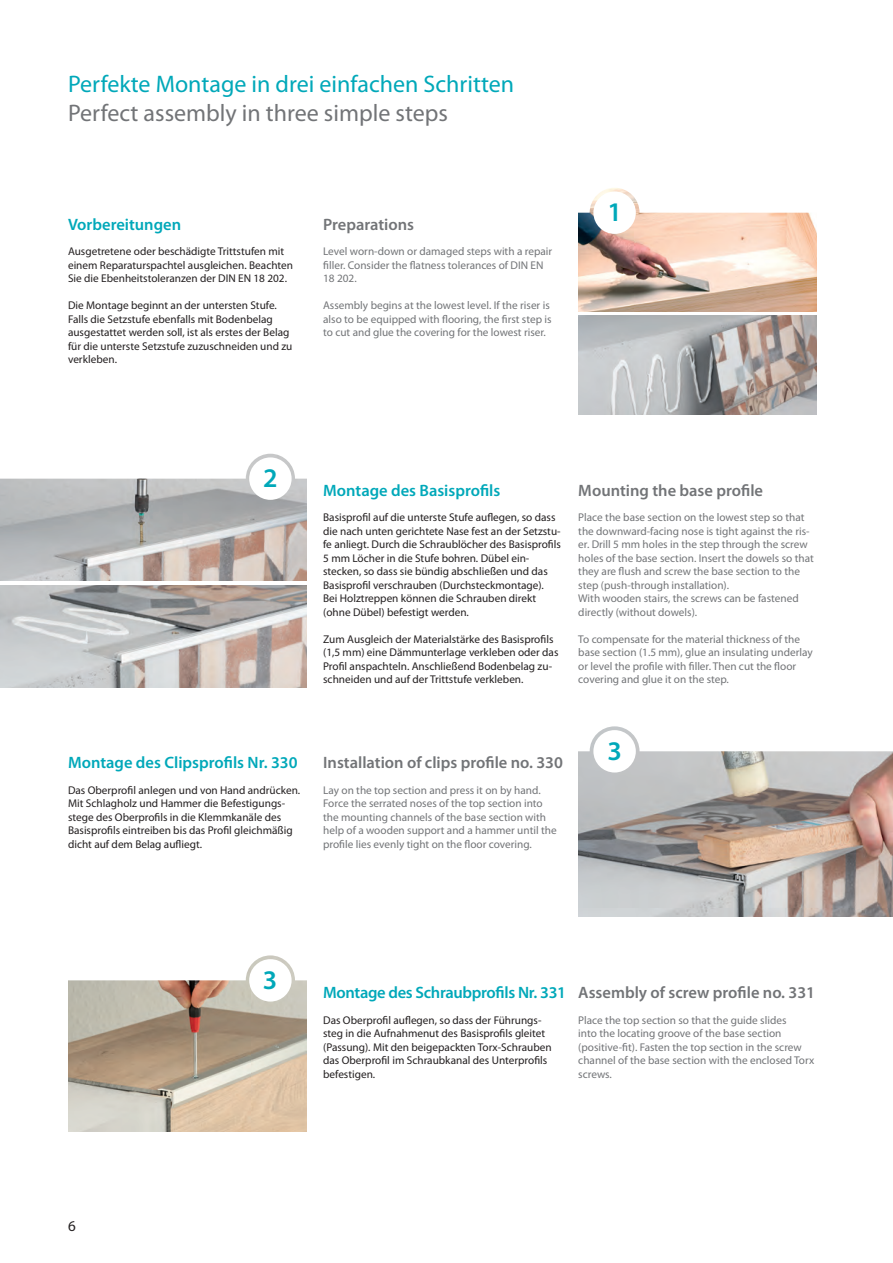
<style>
.page{position:relative;width:893px;height:1263px;background:#fff}
.page>*{position:absolute;margin:0;border:0;box-sizing:border-box;transform-origin:0 0}
.t1{font:600 27px "Myriad Pro";color:#00a8b9}
.t2{font:24px "Myriad Pro";color:#00a8b9}
.t3{font:24px "Myriad Pro";color:#727477}
.t4{font:600 16.5px "Myriad Pro";color:#00a8b9}
.t5{font:600 16.5px "Myriad Pro";color:#727477}
.t6{font:15px "Myriad Pro";color:#231f20}
.t7{font:11.25px/13.5px "Myriad Pro";color:#231f20}
.t8{font:11.25px/13.5px "Myriad Pro";color:#727477}
.s1{color:#727477}
</style>
<div class="page">
<img style="left:578px;top:751px;width:315px;height:165px">
<svg style="left:589px;top:726px;width:51px;height:25px"></svg>
<div style="left:593px;top:730px;width:43px;height:42px;background:#fff;border-radius:50%"></div>
<img style="left:68px;top:980px;width:238px;height:152px">
<svg style="left:245px;top:955px;width:50px;height:25px"></svg>
<div style="left:249px;top:959px;width:43px;height:42px;background:#fff;border-radius:50%"></div>
<img style="left:578px;top:213px;width:238px;height:99px">
<svg style="left:578px;top:188px;width:231px;height:25px"></svg>
<div style="left:593px;top:191px;width:43px;height:43px;background:#fff;border-radius:50%"></div>
<img style="left:578px;top:316px;width:238px;height:98px">
<img style="left:0;top:479px;width:306px;height:102px">
<svg style="left:0;top:453px;width:307px;height:26px"></svg>
<div style="left:249px;top:457px;width:43px;height:43px;background:#fff;border-radius:50%"></div>
<img style="left:0;top:585px;width:306px;height:102px">
<h2 class="t2" style="left:68px;top:71px;width:448px">Perfekte Montage in drei einfachen Schritten</h2>
<h2 class="t3" style="left:68px;top:100px;width:381px">Perfect assembly in three simple steps</h2>
<h3 class="t4" style="left:68px;top:215px;width:115px">Vorbereitungen</h3>
<h3 class="t5" style="left:323px;top:215px;width:92px">Preparations</h3>
<p class="t7" style="left:68px;top:245px;width:227px">Ausgetretene oder beschädigte Trittstufen mit einem Reparaturspachtel ausgleichen. Beachten<br>Sie die Ebenheitstoleranzen der DIN EN 18 202.</p>
<p class="t7" style="left:68px;top:299px;width:226px">Die Montage beginnt an der untersten Stufe.<br>Falls die Setzstufe ebenfalls mit Bodenbelag ausgestattet werden soll, ist als erstes der Belag für die unterste Setzstufe zuzuschneiden und zu verkleben.</p>
<p class="t8" style="left:323px;top:245px;width:230px">Level worn-down or damaged steps with a repair filler. Consider the flatness tolerances of DIN EN<br>18 202.</p>
<p class="t8" style="left:323px;top:299px;width:230px">Assembly begins at the lowest level. If the riser is also to be equipped with flooring, the first step is to cut and glue the covering for the lowest riser.</p>
<h1 class="t1" style="left:607px;top:197px;width:16px">1</h1>
<h1 class="t1" style="left:263px;top:463px;width:16px">2</h1>
<h3 class="t4" style="left:323px;top:481px;width:179px">Montage des Basisprofils</h3>
<h3 class="t5" style="left:578px;top:481px;width:186px">Mounting the base profile</h3>
<p class="t7" style="left:323px;top:511px;width:239px">Basisprofil auf die unterste Stufe auflegen, so dass die nach unten gerichtete Nase fest an der Setzstu&shy;fe anliegt. Durch die Schraublöcher des Basisprofils 5 mm Löcher in die Stufe bohren. Dübel ein&shy;stecken, so dass sie bündig abschließen und das Basisprofil verschrauben (Durchsteckmontage).<br>Bei Holztreppen können die Schrauben direkt (ohne Dübel) befestigt werden.</p>
<p class="t7" style="left:323px;top:632px;width:237px">Zum Ausgleich der Materialstärke des Basisprofils (1,5 mm) eine Dämmunterlage verkleben oder das Profil anspachteln. Anschließend Bodenbelag zu&shy;schneiden und auf der Trittstufe verkleben.</p>
<p class="t8" style="left:578px;top:511px;width:237px">Place the base section on the lowest step so that the downward-facing nose is tight against the ris&shy;er. Drill 5 mm holes in the step through the screw holes of the base section. Insert the dowels so that they are flush and screw the base section to the step (push-through installation).<br>With wooden stairs, the screws can be fastened directly (without dowels).</p>
<p class="t8" style="left:578px;top:632px;width:236px">To compensate for the material thickness of the base section (1.5 mm), glue an insulating underlay or level the profile with filler. Then cut the floor covering and glue it on the step.</p>
<h3 class="t4" style="left:68px;top:754px;width:231px">Montage des Clipsprofils Nr. 330</h3>
<h3 class="t5" style="left:323px;top:754px;width:241px">Installation of clips profile no. 330</h3>
<p class="t7" style="left:68px;top:783px;width:234px">Das Oberprofil anlegen und von Hand andrücken.<br>Mit Schlagholz und Hammer die Befestigungs&shy;stege des Oberprofils in die Klemmkanäle des Basisprofils eintreiben bis das Profil gleichmäßig dicht auf dem Belag aufliegt.</p>
<p class="t8" style="left:323px;top:783px;width:235px">Lay on the top section and press it on by hand.<br>Force the serrated noses of the top section into the mounting channels of the base section with help of a wooden support and a hammer until the profile lies evenly tight on the floor covering.</p>
<h1 class="t1" style="left:607px;top:736px;width:16px">3</h1>
<h3 class="t6" style="left:68px;top:1218px;width:9px">6</h3>
<h1 class="t1" style="left:263px;top:965px;width:16px">3</h1>
<h3 class="t4" style="left:323px;top:983px;width:493px">Montage des Schraubprofils Nr. 331 <span class="s1">Assembly of screw profile no. 331</span></h3>
<p class="t7" style="left:323px;top:1014px;width:230px">Das Oberprofil auflegen, so dass der Führungs&shy;steg in die Aufnahmenut des Basisprofils gleitet (Passung). Mit den beigepackten Torx-Schrauben das Oberprofil im Schraubkanal des Unterprofils befestigen.</p>
<p class="t8" style="left:578px;top:1014px;width:237px">Place the top section so that the guide slides<br>into the locating groove of the base section (positive-fit). Fasten the top section in the screw channel of the base section with the enclosed Torx screws.</p>
</div>
